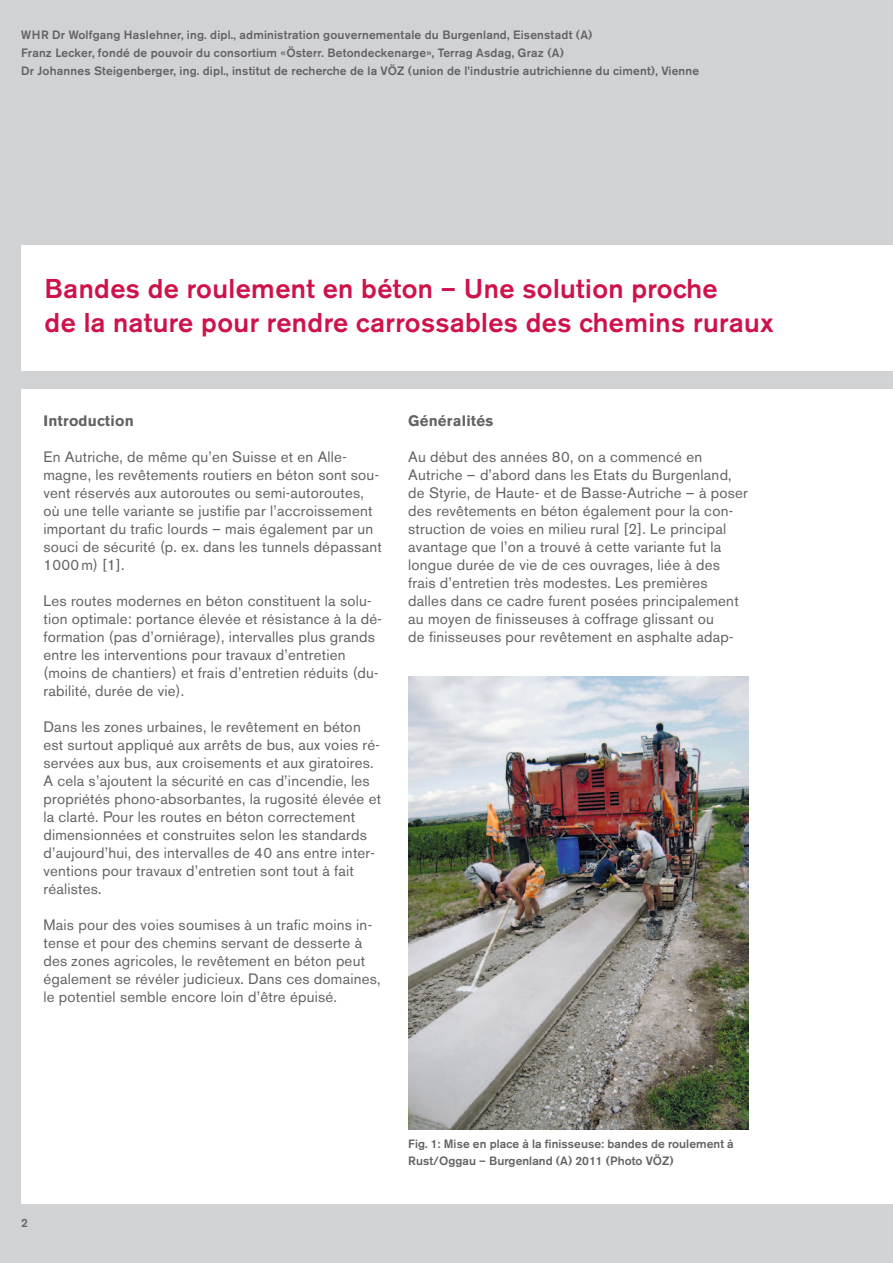
<style>
.page{position:relative;width:893px;height:1263px;background:#d1d2d4}
.page>*{position:absolute;margin:0;border:0;box-sizing:border-box;transform-origin:0 0}
.t1{font:500 27px/33.9px "Akzidenz Grotesk BE";letter-spacing:.015em;color:#ce134b}
.t2{font:15px/18px "Akzidenz Grotesk BE";letter-spacing:.015em;color:#636366}
.t3{font:700 15px "Akzidenz Grotesk BE";letter-spacing:.015em;color:#636366}
.t4{font:500 12px/18px "Akzidenz Grotesk BE";letter-spacing:.015em;color:#636366}
</style>
<div class="page">
<div style="left:21px;top:389px;width:872px;height:814px;background:#fff"></div>
<div style="left:21px;top:246px;width:872px;height:125px;background:#fff"></div>
<img style="left:408px;top:676px;width:340px;height:453px">
<p class="t4" style="left:21px;top:26px;width:679px">WHR Dr Wolfgang Haslehner, ing. dipl., administration gouvernementale du Burgenland, Eisenstadt (A)<br>Franz Lecker, fondé de pouvoir du consortium «Österr. Betondeckenarge», Terrag Asdag, Graz (A)<br>Dr Johannes Steigenberger, ing. dipl., institut de recherche de la VÖZ (union de l’industrie autrichienne du ciment), Vienne</p>
<h1 class="t1" style="left:45px;top:272px;width:731px">Bandes de roulement en béton – Une solution proche<br>de la nature pour rendre carrossables des chemins ruraux</h1>
<p class="t3" style="left:43px;top:412px;width:92px">Introduction</p>
<p class="t2" style="left:43px;top:448px;width:340px">En Autriche, de même qu’en Suisse et en Alle&shy;magne, les revêtements routiers en béton sont sou&shy;vent réservés aux autoroutes ou semi-autoroutes, où une telle variante se justifie par l’accroissement important du trafic lourds – mais également par un souci de sécurité (p. ex. dans les tunnels dépassant 1000 m) [1].</p>
<p class="t2" style="left:43px;top:592px;width:340px">Les routes modernes en béton constituent la solu&shy;tion optimale: portance élevée et résistance à la dé&shy;formation (pas d’orniérage), intervalles plus grands entre les interventions pour travaux d’entretien (moins de chantiers) et frais d’entretien réduits (du&shy;rabilité, durée de vie).</p>
<p class="t2" style="left:43px;top:718px;width:339px">Dans les zones urbaines, le revêtement en béton est surtout appliqué aux arrêts de bus, aux voies ré&shy;servées aux bus, aux croisements et aux giratoires.<br>A cela s’ajoutent la sécurité en cas d’incendie, les propriétés phono-absorbantes, la rugosité élevée et la clarté. Pour les routes en béton correctement dimensionnées et construites selon les standards d’aujourd’hui, des intervalles de 40 ans entre inter&shy;ventions pour travaux d’entretien sont tout à fait réalistes.</p>
<p class="t2" style="left:43px;top:916px;width:339px">Mais pour des voies soumises à un trafic moins in&shy;tense et pour des chemins servant de desserte à des zones agricoles, le revêtement en béton peut également se révéler judicieux. Dans ces domaines, le potentiel semble encore loin d’être épuisé.</p>
<p class="t3" style="left:408px;top:412px;width:87px">Généralités</p>
<p class="t2" style="left:408px;top:448px;width:341px">Au début des années 80, on a commencé en Autriche – d’abord dans les Etats du Burgenland, de Styrie, de Haute- et de Basse-Autriche – à poser des revêtements en béton également pour la con&shy;struction de voies en milieu rural [2]. Le principal avantage que l’on a trouvé à cette variante fut la longue durée de vie de ces ouvrages, liée à des frais d’entretien très modestes. Les premières dalles dans ce cadre furent posées principalement au moyen de finisseuses à coffrage glissant ou<br>de finisseuses pour revêtement en asphalte adap-</p>
<p class="t4" style="left:21px;top:1214px;width:8px">2</p>
<p class="t4" style="left:408px;top:1136px;width:327px;line-height:16.5px">Fig. 1: Mise en place à la finisseuse: bandes de roulement à<br>Rust/Oggau – Burgenland (A) 2011 (Photo VÖZ)</p>
</div>
